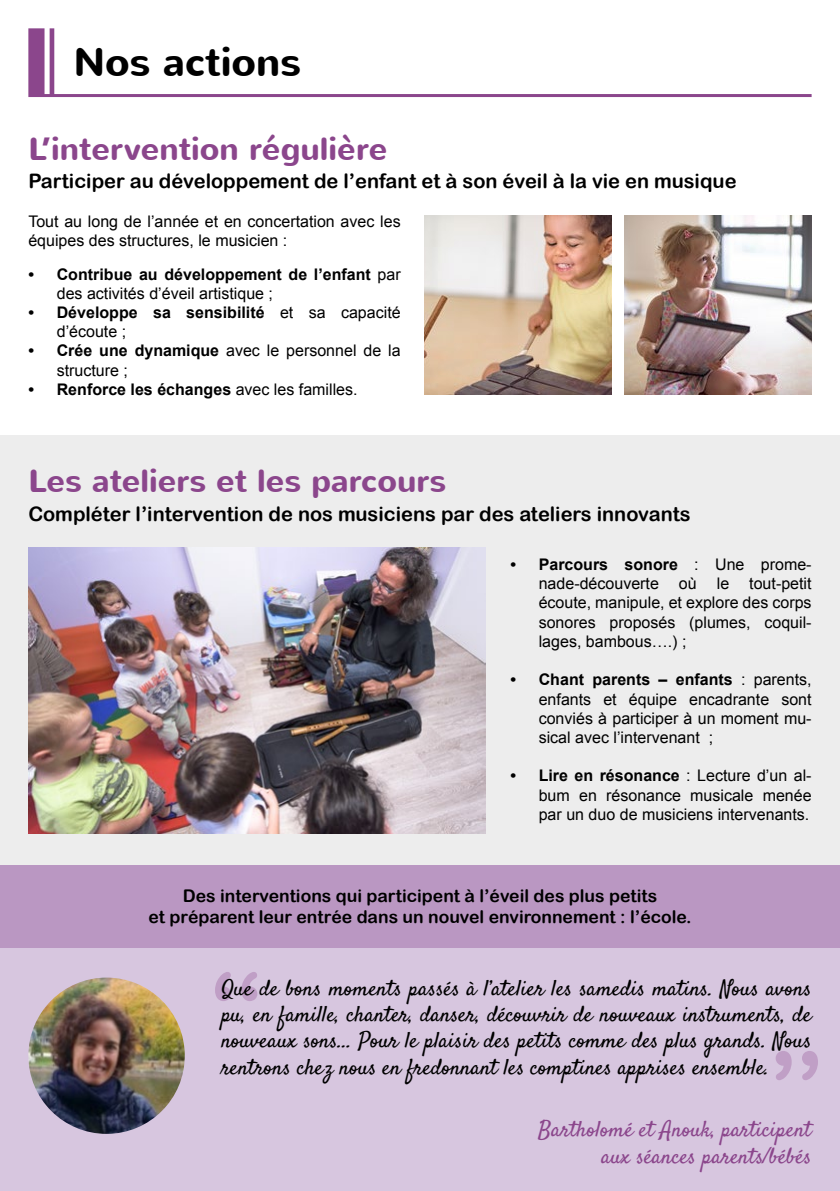
<style>
.page{position:relative;width:840px;height:1191px;background:#fff}
.page>*{position:absolute;margin:0;border:0;box-sizing:border-box;transform-origin:0 0}
.t1{font:100px "Arial Rounded MT Bold";color:#8b468c}
.t2{font:700 40px "Nunito";color:#000}
.t3{font:700 32px "Nunito";color:#8b468c}
.t4{font:22px/26.4px "Satisfy";color:#000;text-align:justify}
.t5{font:22px/26.4px "Satisfy";color:#8b468c;text-align:right}
.t6{font:20px "Arial Rounded MT Bold";color:#000}
.t7{font:17.6px/21px "Arial Rounded MT Bold";color:#000;text-align:center}
.t8{font:16px/19.2px "Arial";color:#000}
.t9{font:700 16px/19.2px "Arial";color:#000}
.s1{font-weight:400}
.s2{font-weight:700}
</style>
<div class="page">
<div style="left:0;top:435px;width:839px;height:429px;background:#ededed"></div>
<div style="left:0;top:864px;width:839px;height:84px;background:#ba97c2"></div>
<img style="left:28px;top:548px;width:457px;height:285px">
<div style="left:0;top:948px;width:839px;height:243px;background:#d7c6df"></div>
<svg style="left:28px;top:28px;width:783px;height:69px"></svg>
<img style="left:28px;top:977px;width:157px;height:156px;border-radius:78px">
<img style="left:424px;top:215px;width:187px;height:180px">
<img style="left:624px;top:215px;width:187px;height:180px">
<h2 class="t2" style="left:74px;top:36px;width:229px">Nos actions</h2>
<h3 class="t3" style="left:28px;top:128px;width:360px">L’intervention régulière</h3>
<p class="t6" style="left:28px;top:169px;width:709px">Participer au développement de l’enfant et à son éveil à la vie en musique</p>
<p class="t8" style="left:28px;top:212px;width:373px">Tout au long de l’année et en concertation avec les équipes des structures, le musicien :</p>
<p class="t9" style="left:57px;top:265px;width:345px;text-indent:-28px">• Contribue au développement de l’enfant <span class="s1">par des activités d’éveil artistique ;</span></p>
<p class="t9" style="left:57px;top:303px;width:345px;text-indent:-28px">• Développe sa sensibilité <span class="s1">et sa capacité d’écoute ;</span></p>
<p class="t8" style="left:57px;top:341px;width:345px;text-indent:-28px"><span class="s2">• Crée une dynamique</span> avec le personnel de la structure ;</p>
<p class="t9" style="left:28px;top:380px;width:330px">• Renforce les échanges <span class="s1">avec les familles.</span></p>
<h3 class="t3" style="left:28px;top:460px;width:419px">Les ateliers et les parcours</h3>
<p class="t6" style="left:28px;top:501px;width:663px">Compléter l’intervention de nos musiciens par des ateliers innovants</p>
<p class="t8" style="left:538px;top:555px;width:274px;text-indent:-28px"><span class="s2">• Parcours sonore</span> : Une prome&shy;nade-découverte</p>
<p class="t8" style="left:678px;top:574px;width:19px">où</p>
<p class="t8" style="left:716px;top:574px;width:14px">le</p>
<p class="t8" style="left:538px;top:574px;width:274px;text-align:justify;text-indent:210px">tout-petit écoute, manipule, et explore des corps sonores proposés (plumes, coquil&shy;lages, bambous….) ;</p>
<p class="t8" style="left:538px;top:670px;width:274px;text-align:justify;text-indent:-28px"><span class="s2">• Chant parents – enfants</span> : parents, enfants et équipe encadrante sont conviés à participer à un moment mu&shy;sical avec l’intervenant ;</p>
<p class="t8" style="left:538px;top:766px;width:274px;text-align:justify;text-indent:-28px"><span class="s2">• Lire en résonance</span> : Lecture d’un al&shy;bum en résonance musicale menée par un duo de musiciens intervenants.</p>
<p class="t7" style="left:148px;top:885px;width:544px">Des interventions qui participent à l’éveil des plus petits<br>et préparent leur entrée dans un nouvel environnement : l’école.</p>
<h1 class="t1" style="left:207px;top:950px;width:59px">‘‘</h1>
<p class="t4" style="left:221px;top:976px;width:591px">Que de bons moments passés à l’atelier les samedis matins. Nous avons pu, en famille, chanter, danser, découvrir de nouveaux instruments, de nouveaux sons... Pour le plaisir des petits comme des plus grands. Nous rentrons chez nous en fredonnant les comptines apprises ensemble.</p>
<h3 class="t5" style="left:538px;top:1118px;width:275px">Bartholomé et Anouk, participent aux séances parents/bébés</h3>
<h1 class="t1" style="left:767px;top:1029px;width:59px">’’</h1>
</div>
